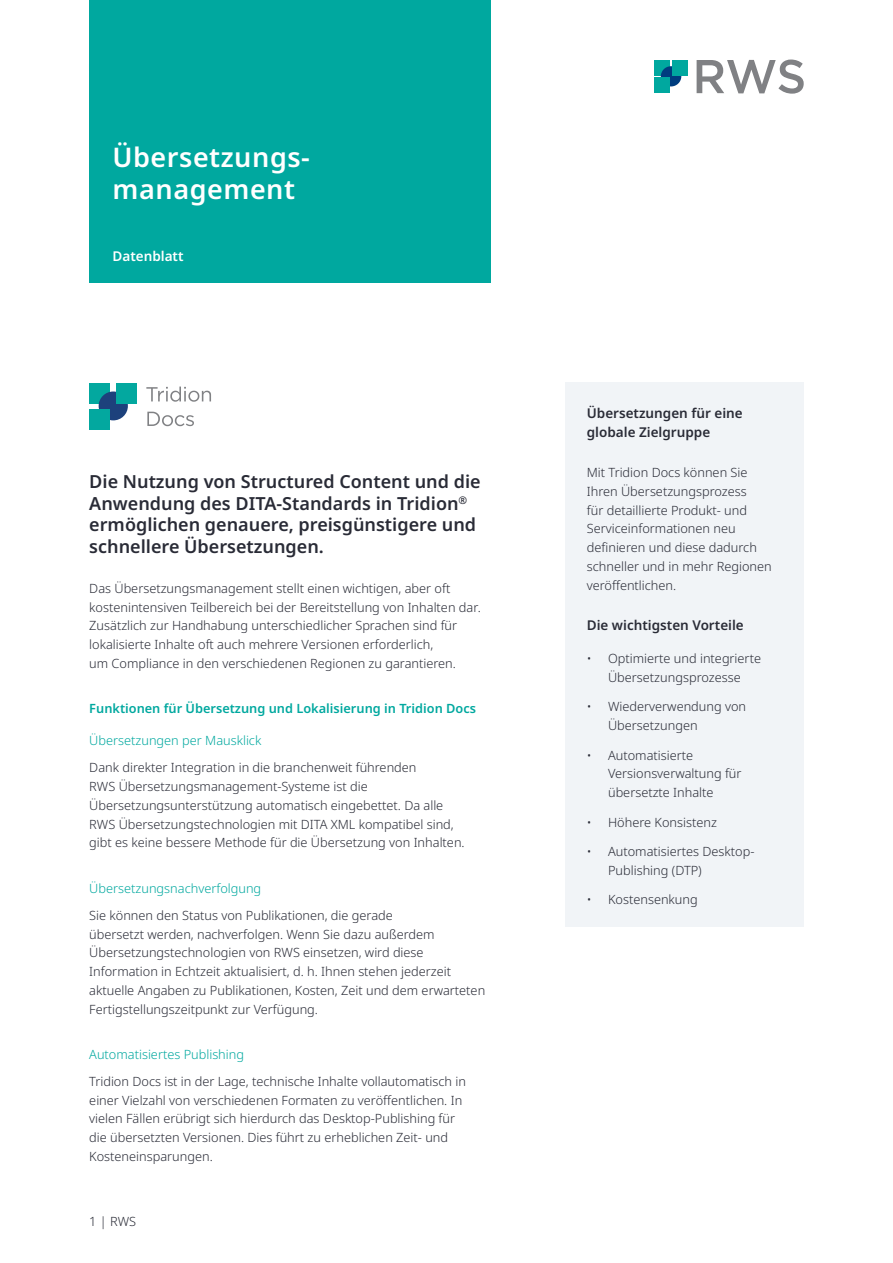
<style>
.page{position:relative;width:893px;height:1263px;background:#fff}
.page>*{position:absolute;margin:0;border:0;box-sizing:border-box;transform-origin:0 0}
.t1{font:600 27px/32.4px "Noto Sans";letter-spacing:.02em;color:#fff}
.t2{font:600 18px/21.6px "Noto Sans";color:#292b36}
.t3{font:600 13.5px/18.8px "Noto Sans";color:#292b36}
.t4{font:600 13.5px "Noto Sans";color:#fff}
.t5{font:300 12.75px/18.8px "Noto Sans";color:#292b36}
.t6{font:300 12.75px "Noto Sans";color:#00a89f}
.t7{font:600 12.75px "Noto Sans";color:#00a89f}
</style>
<div class="page">
<div style="left:89px;top:0;width:402px;height:283px;background:#00a89f"></div>
<div style="left:654px;top:60px;width:16px;height:16px;background:#00a89f"></div>
<div style="left:661px;top:66px;width:20px;height:20px;background:#003d7f;border-radius:50%"></div>
<div style="left:654px;top:78px;width:16px;height:15px;background:#00a89f"></div>
<div style="left:672px;top:60px;width:16px;height:16px;background:#00a89f"></div>
<svg style="left:697px;top:60px;width:107px;height:34px"></svg>
<div style="left:566px;top:383px;width:238px;height:544px;background:#f1f4f7"></div>
<div style="left:89px;top:383px;width:21px;height:21px;background:#03a89f"></div>
<div style="left:99px;top:391px;width:29px;height:29px;background:#1d417c;border-radius:50%"></div>
<div style="left:89px;top:409px;width:21px;height:21px;background:#03a89f"></div>
<div style="left:116px;top:383px;width:21px;height:21px;background:#03a89f"></div>
<svg style="left:146px;top:387px;width:65px;height:15px"></svg>
<svg style="left:147px;top:412px;width:47px;height:14px"></svg>
<h1 class="t1" style="left:112px;top:141px;width:199px">Übersetzungs&shy;management</h1>
<p class="t4" style="left:112px;top:246px;width:73px">Datenblatt</p>
<h2 class="t2" style="left:89px;top:471px;width:393px">Die Nutzung von Structured Content und die Anwendung des DITA-Standards in Tridion<sup>® </sup>ermöglichen genauere, preisgünstigere und schnellere Übersetzungen.</h2>
<p class="t5" style="left:89px;top:579px;width:393px">Das Übersetzungsmanagement stellt einen wichtigen, aber oft kostenintensiven Teilbereich bei der Bereitstellung von Inhalten dar.<br>Zusätzlich zur Handhabung unterschiedlicher Sprachen sind für lokalisierte Inhalte oft auch mehrere Versionen erforderlich,<br>um Compliance in den verschiedenen Regionen zu garantieren.</p>
<p class="t7" style="left:89px;top:699px;width:388px">Funktionen für Übersetzung und Lokalisierung in Tridion Docs</p>
<p class="t6" style="left:89px;top:732px;width:174px">Übersetzungen per Mausklick</p>
<p class="t5" style="left:89px;top:759px;width:377px">Dank direkter Integration in die branchenweit führenden<br>RWS Übersetzungsmanagement-Systeme ist die Übersetzungsunterstützung automatisch eingebettet. Da alle RWS Übersetzungstechnologien mit DITA XML kompatibel sind, gibt es keine bessere Methode für die Übersetzung von Inhalten.</p>
<p class="t6" style="left:89px;top:879px;width:173px">Übersetzungsnachverfolgung</p>
<p class="t5" style="left:89px;top:906px;width:397px">Sie können den Status von Publikationen, die gerade<br>übersetzt werden, nachverfolgen. Wenn Sie dazu außerdem Übersetzungstechnologien von RWS einsetzen, wird diese Information in Echtzeit aktualisiert, d. h. Ihnen stehen jederzeit aktuelle Angaben zu Publikationen, Kosten, Zeit und dem erwarteten Fertigstellungszeitpunkt zur Verfügung.</p>
<p class="t6" style="left:89px;top:1045px;width:156px">Automatisiertes Publishing</p>
<p class="t5" style="left:89px;top:1072px;width:378px">Tridion Docs ist in der Lage, technische Inhalte vollautomatisch in einer Vielzahl von verschiedenen Formaten zu veröffentlichen. In vielen Fällen erübrigt sich hierdurch das Desktop-Publishing für die übersetzten Versionen. Dies führt zu erheblichen Zeit- und Kosteneinsparungen.</p>
<p class="t5" style="left:89px;top:1212px;width:48px">1 | RWS</p>
<p class="t3" style="left:587px;top:404px;width:157px">Übersetzungen für eine globale Zielgruppe</p>
<p class="t5" style="left:587px;top:463px;width:187px">Mit Tridion Docs können Sie<br>Ihren Übersetzungsprozess<br>für detaillierte Produkt- und<br>Serviceinformationen neu definieren und diese dadurch schneller und in mehr Regionen veröffentlichen.</p>
<p class="t3" style="left:587px;top:616px;width:158px">Die wichtigsten Vorteile</p>
<p class="t5" style="left:587px;top:650px;width:176px;text-align:center">• Optimierte und integrierte<br>Übersetzungsprozesse</p>
<p class="t5" style="left:608px;top:698px;width:140px;text-indent:-21px">• Wiederverwendung von<br>Übersetzungen</p>
<p class="t5" style="left:608px;top:746px;width:135px;text-indent:-21px">• Automatisierte<br>Versionsverwaltung für übersetzte Inhalte</p>
<p class="t5" style="left:587px;top:813px;width:132px">• Höhere Konsistenz</p>
<p class="t5" style="left:608px;top:842px;width:148px;text-indent:-21px">• Automatisiertes Desktop-<br>Publishing (DTP)</p>
<p class="t5" style="left:587px;top:890px;width:112px">• Kostensenkung</p>
</div>
